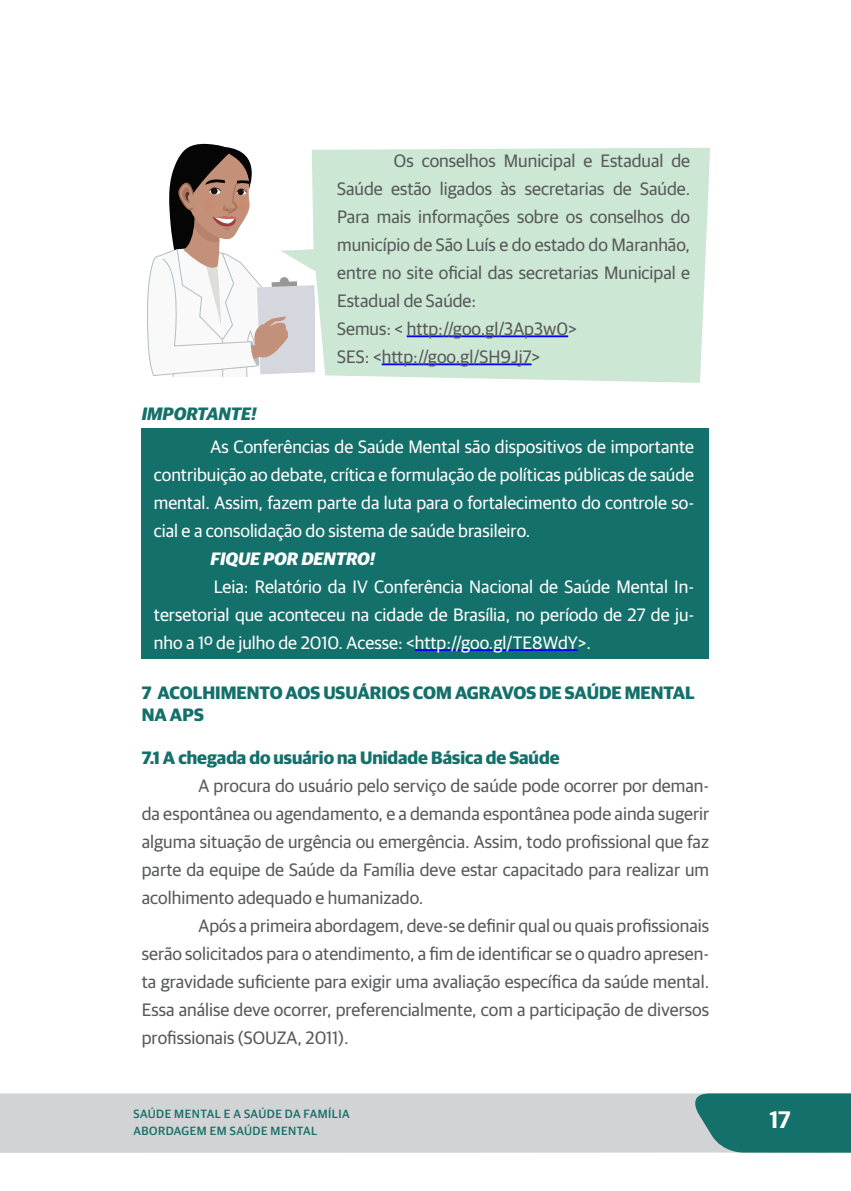
<style>
.page{position:relative;width:851px;height:1191px;background:#fff}
.page>*{position:absolute;margin:0;border:0;box-sizing:border-box;transform-origin:0 0}
.t1{font:600 24px "Guardian Sans";color:#fff}
.t2{font:18px/28px "Guardian Sans";color:#58595b;text-align:justify}
.t3{font:18px/28px "Guardian Sans";color:#fff;text-align:justify}
.t4{font:700 18px/21.6px "Guardian Sans";color:#14706a}
.t5{font:italic 700 18px "Guardian Sans";color:#fff}
.t6{font:italic 700 18px "Guardian Sans";color:#14706a}
.t7{font:500 12px/17.6px "Guardian Sans";letter-spacing:.04em;color:#14706a}
</style>
<div class="page">
<div style="left:0;top:1093px;width:685px;height:59px;background:#d1d3d4"></div>
<svg style="left:685px;top:1093px;width:165px;height:60px;background:#2f7e79"></svg>
<div style="left:315px;top:148px;width:395px;height:235px;background:#cce7d3"></div>
<svg style="left:147px;top:143px;width:168px;height:234px"></svg>
<div style="left:142px;top:428px;width:567px;height:230px;background:#14706a"></div>
<hr style="left:406px;top:335px;width:162px;height:2px;background:#00f">
<hr style="left:381px;top:363px;width:150px;height:2px;background:#00f">
<hr style="left:415px;top:649px;width:162px;height:2px;background:#00f">
<p class="t2" style="left:337px;top:146px;width:354px;text-align:left;text-indent:57px">Os conselhos Municipal e Estadual de Saúde estão ligados às secretarias de Saúde.<br>Para mais informações sobre os conselhos do município de São Luís e do estado do Maranhão, entre no site oficial das secretarias Municipal e Estadual de Saúde:<br>Semus: &lt; http://goo.gl/3Ap3w0&gt;<br>SES: &lt;http://goo.gl/SH9Jj7&gt;</p>
<p class="t6" style="left:142px;top:400px;width:116px">IMPORTANTE!</p>
<p class="t3" style="left:154px;top:431px;width:542px;text-indent:57px">As Conferências de Saúde Mental são dispositivos de importante contribuição ao debate, crítica e formulação de políticas públicas de saúde mental. Assim, fazem parte da luta para o fortalecimento do controle so&shy;cial e a consolidação do sistema de saúde brasileiro.</p>
<p class="t5" style="left:210px;top:545px;width:166px">FIQUE POR DENTRO!</p>
<p class="t3" style="left:154px;top:571px;width:542px;text-indent:60px">Leia: Relatório da IV Conferência Nacional de Saúde Mental In&shy;tersetorial que aconteceu na cidade de Brasília, no período de 27 de ju&shy;nho a 1º de julho de 2010. Acesse: &lt;http://goo.gl/TE8WdY&gt;.</p>
<p class="t4" style="left:142px;top:680px;width:554px">7 ACOLHIMENTO AOS USUÁRIOS COM AGRAVOS DE SAÚDE MENTAL<br>NA APS</p>
<p class="t4" style="left:142px;top:745px;width:419px">7.1 A chegada do usuário na Unidade Básica de Saúde</p>
<p class="t2" style="left:142px;top:770px;width:569px;text-indent:57px">A procura do usuário pelo serviço de saúde pode ocorrer por deman&shy;da espontânea ou agendamento, e a demanda espontânea pode ainda sugerir alguma situação de urgência ou emergência. Assim, todo profissional que faz parte da equipe de Saúde da Família deve estar capacitado para realizar um acolhimento adequado e humanizado.</p>
<p class="t2" style="left:142px;top:910px;width:569px;text-indent:57px">Após a primeira abordagem, deve-se definir qual ou quais profissionais serão solicitados para o atendimento, a fim de identificar se o quadro apresen&shy;ta gravidade suficiente para exigir uma avaliação específica da saúde mental.<br>Essa análise deve ocorrer, preferencialmente, com a participação de diversos profissionais (SOUZA, 2011).</p>
<p class="t7" style="left:133px;top:1103px;width:218px">SAÚDE MENTAL E A SAÚDE DA FAMÍLIA<br>ABORDAGEM EM SAÚDE MENTAL</p>
<h1 class="t1" style="left:769px;top:1101px;width:23px">17</h1>
</div>
